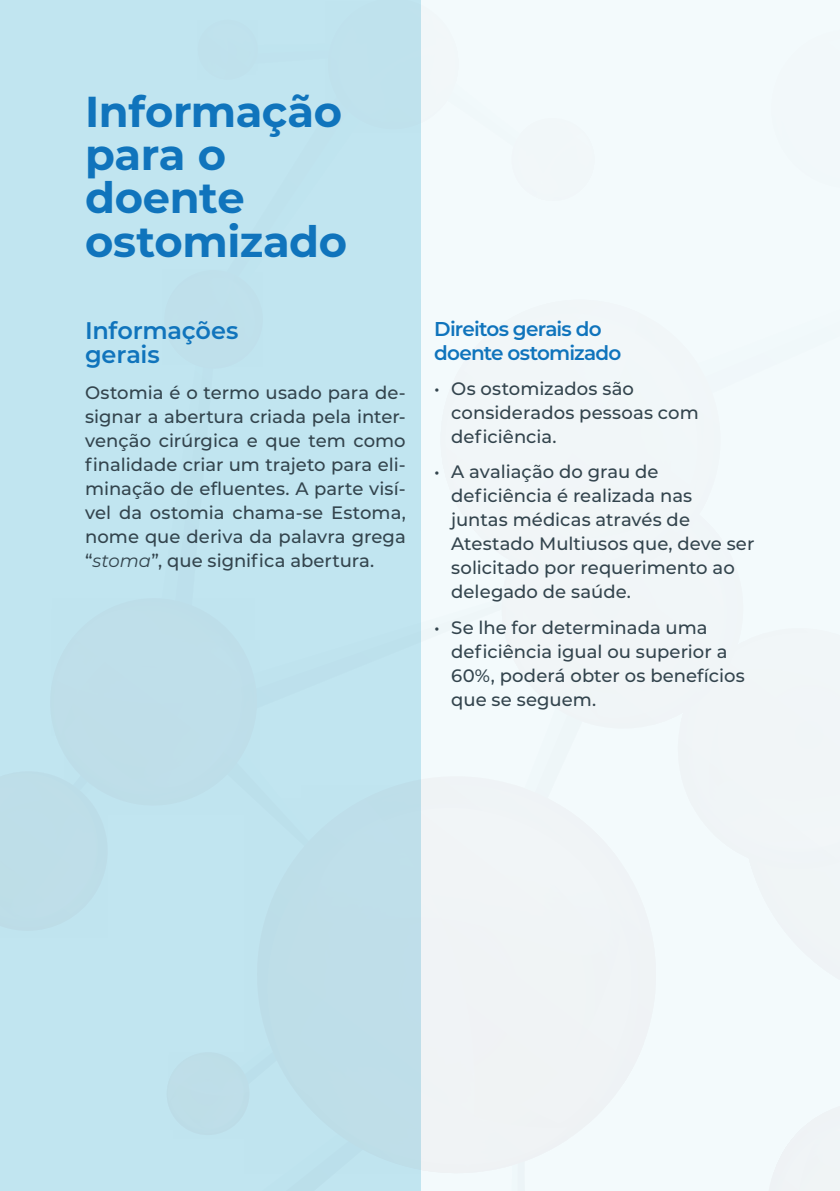
<style>
.page{position:relative;width:840px;height:1191px;background:#fff}
.page>*{position:absolute;margin:0;border:0;box-sizing:border-box;transform-origin:0 0}
.Titulo_1{font:700 43.2px/43.2px "Montserrat";letter-spacing:-.01em;color:#1074bc}
.Subtitulo{font:600 24px/24px "Montserrat";letter-spacing:-.005em;color:#1074bc}
.Subtitulo-2{font:600 20px/24px "Montserrat";letter-spacing:-.04em;color:#1074bc}
.Corpo_de_texto{font:500 18px/24px "Montserrat";color:#33444d}
.s1{font-weight:400;font-style:italic}
</style>
<div class="page">
<div style="left:0;top:0;width:839px;height:1191px;background:#f3fafc"></div>
<svg style="left:420px;top:300px;width:1px;height:230px"></svg>
<div style="left:0;top:0;width:420px;height:1191px;background:#c1e5f0"></div>
<p class="Titulo_1" style="left:85px;top:88px;width:263px">Informação para o doente ostomizado</p>
<p class="Subtitulo" style="left:85px;top:318px;width:155px">Informações gerais</p>
<p class="Corpo_de_texto" style="left:85px;top:380px;width:322px;text-align:justify">Ostomia é o termo usado para de&shy;signar a abertura criada pela inter&shy;venção cirúrgica e que tem como finalidade criar um trajeto para eli&shy;minação de efluentes. A parte visí&shy;vel da ostomia chama-se Estoma, nome que deriva da palavra grega “<span class="s1">stoma</span>”, que significa abertura.</p>
<p class="Subtitulo-2" style="left:434px;top:315px;width:189px">Direitos gerais do doente ostomizado</p>
<p class="Corpo_de_texto" style="left:451px;top:376px;width:249px;text-indent:-17px">• Os ostomizados são considerados pessoas com deficiência.</p>
<p class="Corpo_de_texto" style="left:451px;top:459px;width:304px;text-indent:-17px">• A avaliação do grau de deficiência é realizada nas<br>juntas médicas através de<br>Atestado Multiusos que, deve ser solicitado por requerimento ao delegado de saúde.</p>
<p class="Corpo_de_texto" style="left:451px;top:614px;width:295px;text-indent:-17px">• Se lhe for determinada uma deficiência igual ou superior a<br>60%, poderá obter os benefícios que se seguem.</p>
</div>
